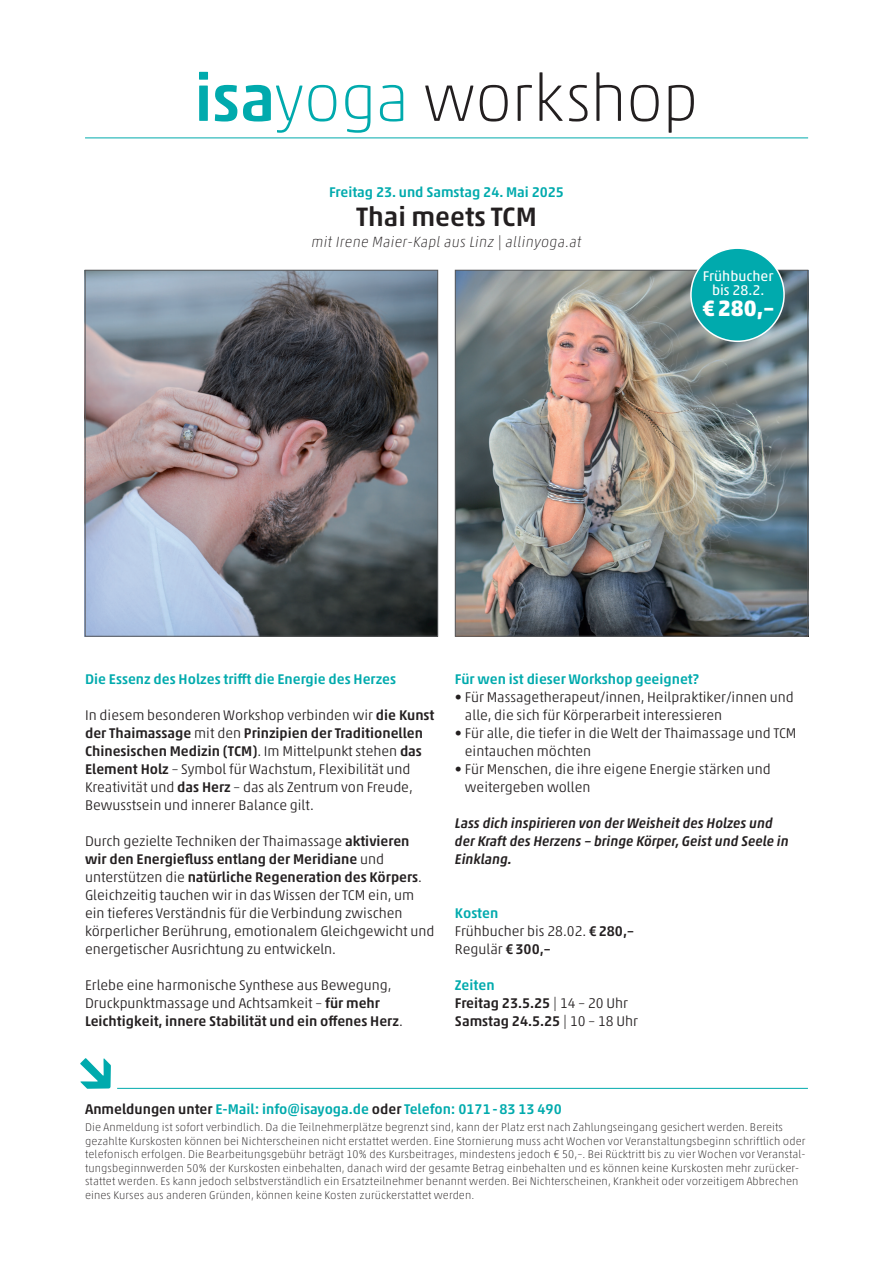
<style>
.page{position:relative;width:893px;height:1263px;background:#fff}
.page>*{position:absolute;margin:0;border:0;box-sizing:border-box;transform-origin:0 0}
.t1{font:500 67.5px "Akko Std";color:#00aaad}
.t2{font:100 66px "Akko Std";letter-spacing:-.015em;color:#231f20}
.t3{font:500 27px "Akko Std";color:#231f20}
.t4{font:700 22.5px "Akko Std";color:#fff}
.t5{font:italic 100 15px "Akko Std";letter-spacing:.02em;color:#231f20}
.t6{font:300 14.25px/18px "Akko Std";color:#231f20}
.t7{font:500 14.25px "Akko Std";color:#00aaad}
.t8{font:italic 500 14.25px/18px "Akko Std";color:#231f20}
.t9{font:500 14.25px/18px "Akko Std";color:#231f20}
.t10{font:14.25px/14.2px "Akko Std";color:#fff;text-align:center}
.t11{font:100 11.25px/13.5px "Akko Std";letter-spacing:.01em;color:#231f20}
.s1{font-weight:500;color:#00aaad}
.s2{color:#00aaad}
.s3{font-weight:500}
.s4{font-weight:300}
.s5{color:#231f20}
</style>
<div class="page">
<img style="left:87px;top:272px;width:349px;height:362px">
<div style="left:85px;top:270px;width:353px;height:366px;border:1px solid #57585a"></div>
<hr style="left:85px;top:138px;width:723px;height:1px;background:#00aaad">
<img style="left:457px;top:272px;width:349px;height:362px">
<div style="left:455px;top:270px;width:353px;height:366px;border:1px solid #57585a"></div>
<div style="left:691px;top:248px;width:93px;height:93px;background:#00aaad;border-radius:50%"></div>
<div style="left:690px;top:247px;width:95px;height:95px;border:2px solid #fff;border-radius:50%"></div>
<hr style="left:117px;top:1088px;width:691px;height:1px;background:#00aaad">
<h2 class="t2" style="left:194px;top:59px;width:506px"><span class="s1">isa</span><span class="s2">yoga</span> workshop</h2>
<p class="t7" style="left:329px;top:183px;width:236px">Freitag 23. und Samstag 24. Mai 2025</p>
<h3 class="t3" style="left:356px;top:200px;width:182px">Thai meets TCM</h3>
<p class="t5" style="left:312px;top:233px;width:271px">mit Irene Maier-Kapl aus Linz | allinyoga.at</p>
<p class="t10" style="left:703px;top:269px;width:72px">Frühbucher bis 28.2.</p>
<h3 class="t4" style="left:702px;top:294px;width:74px">€280,–</h3>
<p class="t7" style="left:85px;top:670px;width:313px">Die Essenz des Holzes trifft die Energie des Herzes</p>
<p class="t6" style="left:85px;top:706px;width:351px">In diesem besonderen Workshop verbinden wir <span class="s3">die Kunst der Thaimassage</span> mit den <span class="s3">Prinzipien der Traditionellen Chinesischen Medizin (TCM)</span>. Im Mittelpunkt stehen <span class="s3">das Element Holz</span> – Symbol für Wachstum, Flexibilität und Kreativität und <span class="s3">das Herz</span> – das als Zentrum von Freude, Bewusstsein und innerer Balance gilt.</p>
<p class="t6" style="left:85px;top:832px;width:351px">Durch gezielte Techniken der Thaimassage <span class="s3">aktivieren wir den Energiefluss entlang der Meridiane</span> und unterstützen die <span class="s3">natürliche Regeneration des Körpers</span>.<br>Gleichzeitig tauchen wir in das Wissen der TCM ein, um ein tieferes Verständnis für die Verbindung zwischen körperlicher Berührung, emotionalem Gleichgewicht und energetischer Ausrichtung zu entwickeln.</p>
<p class="t6" style="left:85px;top:976px;width:319px">Erlebe eine harmonische Synthese aus Bewegung,<br>Druckpunktmassage und Achtsamkeit – <span class="s3">für mehr<br>Leichtigkeit, innere Stabilität und ein offenes Herz</span>.</p>
<p class="t7" style="left:455px;top:670px;width:246px">Für wen ist dieser Workshop geeignet?</p>
<p class="t6" style="left:465px;top:688px;width:330px;text-indent:-10px">• Für Massagetherapeut/innen, Heilpraktiker/innen und alle, die sich für Körperarbeit interessieren</p>
<p class="t6" style="left:465px;top:724px;width:333px;text-indent:-10px">• Für alle, die tiefer in die Welt der Thaimassage und TCM eintauchen möchten</p>
<p class="t6" style="left:465px;top:760px;width:307px;text-indent:-10px">• Für Menschen, die ihre eigene Energie stärken und weitergeben wollen</p>
<p class="t8" style="left:455px;top:814px;width:335px">Lass dich inspirieren von der Weisheit des Holzes und der Kraft des Herzens – bringe Körper, Geist und Seele in<br>Einklang.</p>
<p class="t6" style="left:455px;top:904px;width:180px"><span class="s1">Kosten<br></span>Frühbucher bis 28.02. <span class="s3">€280,–<br></span>Regulär <span class="s3">€300,–</span></p>
<p class="t9" style="left:455px;top:976px;width:185px"><span class="s2">Zeiten<br></span>Freitag 23.5.25 <span class="s4">| 14 – 20 Uhr<br></span>Samstag 24.5.25 <span class="s4">| 10 – 18 Uhr</span></p>
<h1 class="t1" style="left:75px;top:1029px;width:44px">↘</h1>
<p class="t7" style="left:85px;top:1100px;width:478px"><span class="s5">Anmeldungen unter</span> E-Mail: info@isayoga.de <span class="s5">oder</span> Telefon: 0171-83 13 490</p>
<p class="t11" style="left:85px;top:1120px;width:722px">Die Anmeldung ist sofort verbindlich. Da die Teilnehmerplätze begrenzt sind, kann der Platz erst nach Zahlungseingang gesichert werden. Bereits gezahlte Kurskosten können bei Nichterscheinen nicht erstattet werden. Eine Stornierung muss acht Wochen vor Veranstaltungsbeginn schriftlich oder telefonisch erfolgen. Die Bearbeitungsgebühr beträgt 10% des Kursbeitrages, mindestens jedoch € 50,–. Bei Rücktritt bis zu vier Wochen vor Veranstal&shy;tungsbeginnwerden 50% der Kurskosten einbehalten, danach wird der gesamte Betrag einbehalten und es können keine Kurskosten mehr zurücker&shy;stattet werden. Es kann jedoch selbstverständlich ein Ersatzteilnehmer benannt werden. Bei Nichterscheinen, Krankheit oder vorzeitigem Abbrechen eines Kurses aus anderen Gründen, können keine Kosten zurückerstattet werden.</p>
</div>
